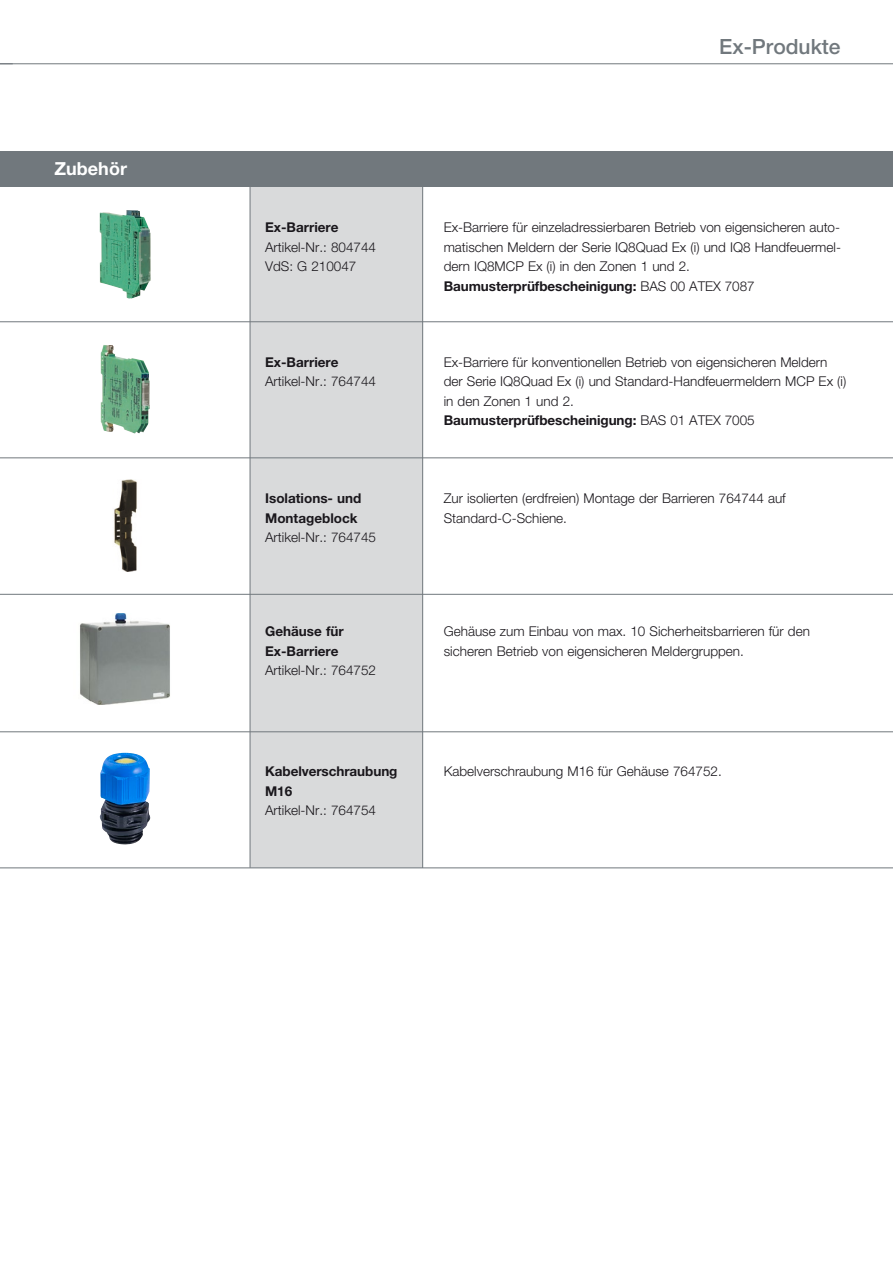
<style>
.page{position:relative;width:893px;height:1263px;background:#fff}
.page>*{position:absolute;margin:0;border:0;box-sizing:border-box;transform-origin:0 0}
.t1{font:500 21px "Helvetica Neue";color:#71787d}
.t2{font:700 18px "Helvetica Neue";color:#fff}
.t3{font:300 13.5px/19.5px "Helvetica Neue";color:#1a171c}
.t4{font:700 13.5px/19.5px "Helvetica Neue";color:#1a171c}
.s1{font-weight:700}
</style>
<div class="page">
<img style="left:100px;top:210px;width:51px;height:89px">
<img style="left:80px;top:613px;width:90px;height:92px">
<img style="left:100px;top:753px;width:50px;height:91px">
<img style="left:114px;top:480px;width:23px;height:91px">
<img style="left:101px;top:345px;width:49px;height:88px">
<div style="left:250px;top:151px;width:173px;height:717px;background:#d9dadb"></div>
<div style="left:0;top:151px;width:893px;height:35px;background:#71787d"></div>
<hr style="left:0;top:63px;width:893px;height:1px;background:#71787d">
<hr style="left:0;top:321px;width:893px;height:1px;background:#71787d">
<hr style="left:0;top:457px;width:893px;height:1px;background:#71787d">
<hr style="left:0;top:594px;width:893px;height:1px;background:#71787d">
<hr style="left:250px;top:176px;width:1px;height:692px;background:#71787d">
<hr style="left:422px;top:178px;width:1px;height:690px;background:#71787d">
<hr style="left:0;top:731px;width:893px;height:1px;background:#71787d">
<svg style="left:0;top:63px;width:13px;height:1px"></svg>
<hr style="left:0;top:867px;width:893px;height:1px;background:#71787d">
<h2 class="t2" style="left:55px;top:158px;width:74px">Zubehör</h2>
<h1 class="t1" style="left:719px;top:34px;width:123px">Ex-Produkte</h1>
<p class="t4" style="left:265px;top:217px;width:75px">Ex-Barriere</p>
<p class="t3" style="left:265px;top:237px;width:112px">Artikel-Nr.: 804744<br>VdS: G 210047</p>
<p class="t4" style="left:265px;top:352px;width:75px">Ex-Barriere</p>
<p class="t3" style="left:265px;top:372px;width:112px">Artikel-Nr.: 764744</p>
<p class="t4" style="left:265px;top:488px;width:98px">Isolations- und<br>Montageblock</p>
<p class="t3" style="left:265px;top:527px;width:112px">Artikel-Nr.: 764745</p>
<p class="t4" style="left:265px;top:621px;width:80px">Gehäuse für<br>Ex-Barriere</p>
<p class="t3" style="left:265px;top:660px;width:112px">Artikel-Nr.: 764752</p>
<p class="t4" style="left:265px;top:761px;width:134px">Kabelverschraubung<br>M16</p>
<p class="t3" style="left:265px;top:800px;width:112px">Artikel-Nr.: 764754</p>
<p class="t3" style="left:444px;top:217px;width:399px">Ex-Barriere für einzeladressierbaren Betrieb von eigensicheren auto&shy;matischen Meldern der Serie IQ8Quad Ex (i) und IQ8 Handfeuermel&shy;dern IQ8MCP Ex (i) in den Zonen 1 und 2.<br><span class="s1">Baumusterprüfbescheinigung:</span> BAS 00 ATEX 7087</p>
<p class="t3" style="left:444px;top:352px;width:404px">Ex-Barriere für konventionellen Betrieb von eigensicheren Meldern der Serie IQ8Quad Ex (i) und Standard-Handfeuermeldern MCP Ex (i) in den Zonen 1 und 2.<br><span class="s1">Baumusterprüfbescheinigung:</span> BAS 01 ATEX 7005</p>
<p class="t3" style="left:444px;top:489px;width:344px">Zur isolierten (erdfreien) Montage der Barrieren 764744 auf<br>Standard-C-Schiene.</p>
<p class="t3" style="left:444px;top:621px;width:368px">Gehäuse zum Einbau von max. 10 Sicherheitsbarrieren für den sicheren Betrieb von eigensicheren Meldergruppen.</p>
<p class="t3" style="left:444px;top:761px;width:280px">Kabelverschraubung M16 für Gehäuse 764752.</p>
</div>
